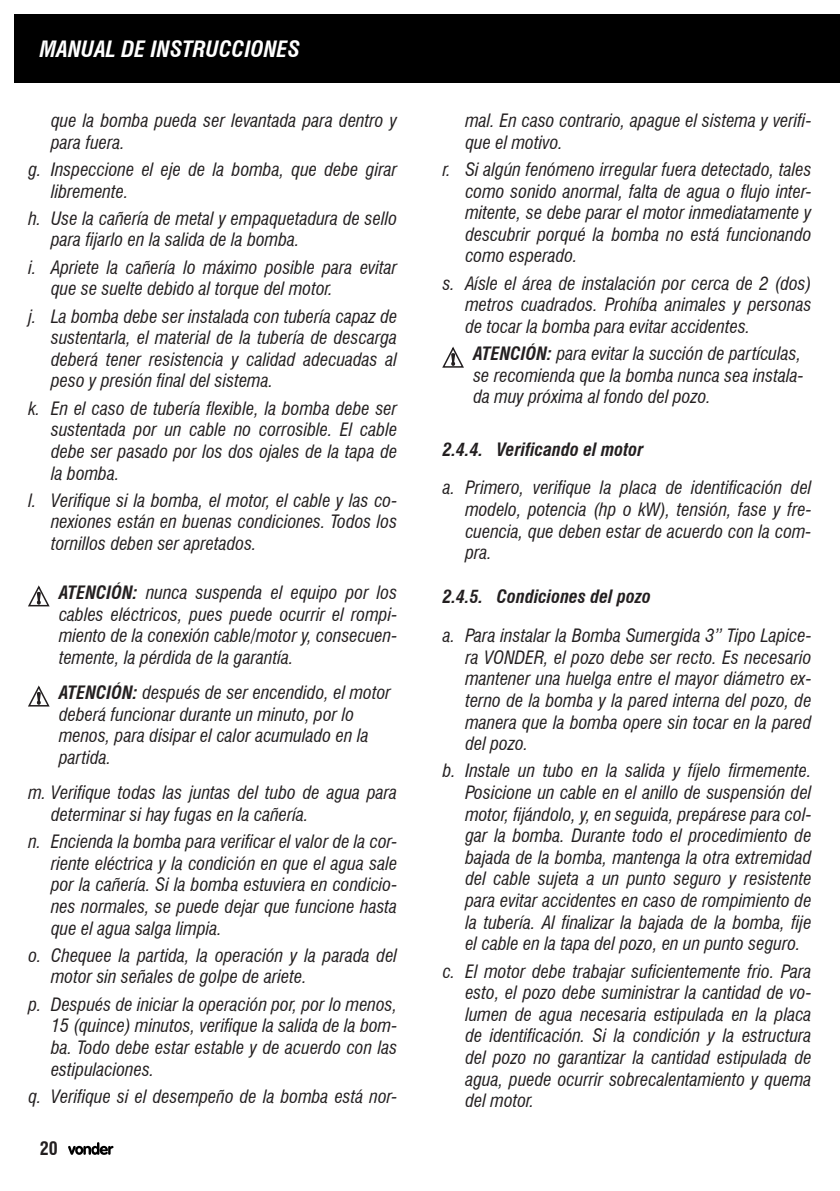
<style>
.page{position:relative;width:840px;height:1191px;background:#fff}
.page>*{position:absolute;margin:0;border:0;box-sizing:border-box;transform-origin:0 0}
.t1{font:italic 700 condensed 22px "Swiss 721 BT";color:#fff}
.t2{font:italic condensed 18px/21.6px "Swiss 721 BT";color:#231f20;text-align:justify}
.t3{font:italic 700 condensed 18px "Swiss 721 BT";color:#231f20}
.t4{font:700 condensed 18px "Swiss 721 BT";color:#231f20}
.s1{font-weight:700}
</style>
<div class="page">
<svg style="left:28px;top:585px;width:22px;height:22px"></svg>
<svg style="left:28px;top:685px;width:22px;height:22px"></svg>
<svg style="left:442px;top:346px;width:22px;height:22px"></svg>
<div style="left:14px;top:14px;width:825px;height:69px;background:#000"></div>
<svg style="left:68px;top:1142px;width:45px;height:12px"></svg>
<p class="t1" style="left:40px;top:36px;width:262px">MANUAL DE INSTRUCCIONES</p>
<p class="t2" style="left:51px;top:110px;width:347px">que la bomba pueda ser levantada para dentro y para fuera.</p>
<p class="t2" style="left:51px;top:159px;width:347px;text-indent:-23px">g. Inspeccione el eje de la bomba, que debe girar libremente.</p>
<p class="t2" style="left:51px;top:207px;width:347px;text-indent:-23px">h. Use la cañería de metal y empaquetadura de sello para fijarlo en la salida de la bomba.</p>
<p class="t2" style="left:51px;top:256px;width:347px;text-indent:-23px">i. Apriete la cañería lo máximo posible para evitar que se suelte debido al torque del motor.</p>
<p class="t2" style="left:51px;top:305px;width:347px;text-indent:-23px">j. La bomba debe ser instalada con tubería capaz de sustentarla, el material de la tubería de descarga deberá tener resistencia y calidad adecuadas al peso y presión final del sistema.</p>
<p class="t2" style="left:51px;top:397px;width:347px;text-indent:-23px">k. En el caso de tubería flexible, la bomba debe ser sustentada por un cable no corrosible. El cable debe ser pasado por los dos ojales de la tapa de la bomba.</p>
<p class="t2" style="left:51px;top:489px;width:347px;text-indent:-23px">l. Verifique si la bomba, el motor, el cable y las co&shy;nexiones están en buenas condiciones. Todos los tornillos deben ser apretados.</p>
<p class="t2" style="left:59px;top:581px;width:339px"><span class="s1">ATENCIÓN:</span> nunca suspenda el equipo por los cables eléctricos, pues puede ocurrir el rompi&shy;miento de la conexión cable/motor y, consecuen&shy;temente, la pérdida de la garantía.</p>
<p class="t2" style="left:59px;top:682px;width:333px;text-align:left"><span class="s1">ATENCIÓN:</span> después de ser encendido, el motor deberá funcionar durante un minuto, por lo menos, para disipar el calor acumulado en la partida.</p>
<p class="t2" style="left:51px;top:782px;width:347px;text-indent:-23px">m. Verifique todas las juntas del tubo de agua para determinar si hay fugas en la cañería.</p>
<p class="t2" style="left:51px;top:830px;width:347px;text-indent:-23px">n. Encienda la bomba para verificar el valor de la cor&shy;riente eléctrica y la condición en que el agua sale por la cañería. Si la bomba estuviera en condicio&shy;nes normales, se puede dejar que funcione hasta que el agua salga limpia.</p>
<p class="t2" style="left:51px;top:944px;width:347px;text-indent:-23px">o. Chequee la partida, la operación y la parada del motor sin señales de golpe de ariete.</p>
<p class="t2" style="left:51px;top:993px;width:347px;text-indent:-23px">p. Después de iniciar la operación por, por lo menos, 15 (quince) minutos, verifique la salida de la bom&shy;ba. Todo debe estar estable y de acuerdo con las estipulaciones.</p>
<p class="t2" style="left:28px;top:1085px;width:370px">q. Verifique si el desempeño de la bomba está nor-</p>
<p class="t4" style="left:40px;top:1138px;width:19px">20</p>
<p class="t2" style="left:465px;top:110px;width:347px">mal. En caso contrario, apague el sistema y verifi&shy;que el motivo.</p>
<p class="t2" style="left:465px;top:159px;width:347px;text-indent:-23px">r. Si algún fenómeno irregular fuera detectado, tales como sonido anormal, falta de agua o flujo inter&shy;mitente, se debe parar el motor inmediatamente y descubrir porqué la bomba no está funcionando como esperado.</p>
<p class="t2" style="left:465px;top:272px;width:347px;text-indent:-23px">s. Aísle el área de instalación por cerca de 2 (dos) metros cuadrados. Prohíba animales y personas de tocar la bomba para evitar accidentes.</p>
<p class="t2" style="left:473px;top:343px;width:331px;text-align:left"><span class="s1">ATENCIÓN:</span> para evitar la succión de partículas, se recomienda que la bomba nunca sea instala&shy;da muy próxima al fondo del pozo.</p>
<p class="t3" style="left:442px;top:438px;width:202px">2.4.4. Verificando el motor</p>
<p class="t2" style="left:465px;top:477px;width:347px;text-indent:-23px">a. Primero, verifique la placa de identificación del modelo, potencia (hp o kW), tensión, fase y fre&shy;cuencia, que deben estar de acuerdo con la com&shy;pra.</p>
<p class="t3" style="left:442px;top:586px;width:210px">2.4.5. Condiciones del pozo</p>
<p class="t2" style="left:465px;top:625px;width:347px;text-indent:-23px">a. Para instalar la Bomba Sumergida 3” Tipo Lapice&shy;ra VONDER, el pozo debe ser recto. Es necesario mantener una huelga entre el mayor diámetro ex&shy;terno de la bomba y la pared interna del pozo, de manera que la bomba opere sin tocar en la pared del pozo.</p>
<p class="t2" style="left:465px;top:760px;width:347px;text-indent:-23px">b. Instale un tubo en la salida y fíjelo firmemente.<br>Posicione un cable en el anillo de suspensión del motor, fijándolo, y, en seguida, prepárese para col&shy;gar la bomba. Durante todo el procedimiento de bajada de la bomba, mantenga la otra extremidad del cable sujeta a un punto seguro y resistente para evitar accidentes en caso de rompimiento de la tubería. Al finalizar la bajada de la bomba, fije el cable en la tapa del pozo, en un punto seguro.</p>
<p class="t2" style="left:465px;top:960px;width:347px;text-indent:-23px">c. El motor debe trabajar suficientemente frio. Para esto, el pozo debe suministrar la cantidad de vo&shy;lumen de agua necesaria estipulada en la placa de identificación. Si la condición y la estructura del pozo no garantizar la cantidad estipulada de agua, puede ocurrir sobrecalentamiento y quema del motor.</p>
</div>
